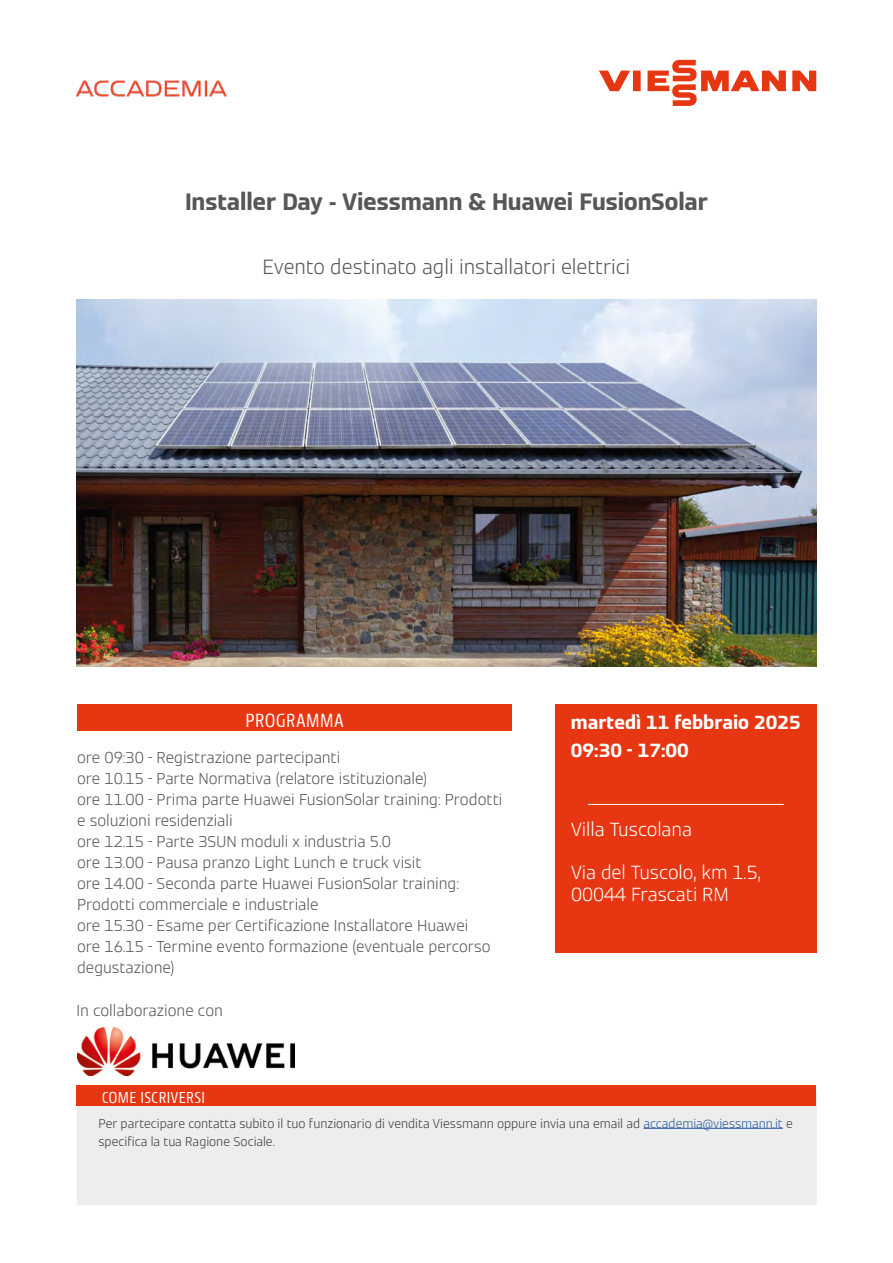
<style>
.page{position:relative;width:893px;height:1263px;background:#fff}
.page>*{position:absolute;margin:0;border:0;box-sizing:border-box;transform-origin:0 0}
.t1{font:700 22.5px "Viessmann TT";color:#575756}
.t2{font:300 19.5px "Viessmann TT";letter-spacing:-.005em;color:#575756}
.t3{font:300 18px/21.6px "Viessmann TT";letter-spacing:-.005em;color:#fff}
.t4{font:700 18px/28px "Viessmann TT";color:#fff}
.t5{font:condensed 18px "Viessmann TT";letter-spacing:.035em;color:#fff}
.t6{font:300 15px/21px "Viessmann TT";letter-spacing:-.005em;color:#575756}
.t7{font:condensed 15px "Viessmann TT";letter-spacing:.03em;color:#fff}
.t8{font:300 12px/18px "Viessmann TT";letter-spacing:-.005em;color:#3c3c3b}
.s1{font-style:inherit}
.s2{color:#275b9b}
</style>
<div class="page">
<div style="left:77px;top:1093px;width:739px;height:111px;background:#ededed"></div>
<img style="left:76px;top:300px;width:740px;height:366px">
<div style="left:77px;top:704px;width:435px;height:27px;background:#e63612"></div>
<div style="left:77px;top:1086px;width:739px;height:20px;background:#e63612"></div>
<div style="left:555px;top:704px;width:261px;height:248px;background:#e63612"></div>
<hr style="left:643px;top:1128px;width:140px;height:1px;background:#275b9b">
<hr style="left:588px;top:804px;width:196px;height:1px;background:#fff">
<img style="left:77px;top:80px;width:150px;height:17px">
<div style="left:633px;top:71px;width:8px;height:20px;background:#e63612"></div>
<svg style="left:599px;top:71px;width:31px;height:20px"></svg>
<svg style="left:792px;top:71px;width:24px;height:20px"></svg>
<svg style="left:647px;top:60px;width:139px;height:46px"></svg>
<img style="left:77px;top:1027px;width:218px;height:48px">
<h1 class="t1" style="left:185px;top:187px;width:524px">Installer Day - Viessmann &amp; Huawei FusionSolar</h1>
<h2 class="t2" style="left:263px;top:254px;width:369px">Evento destinato agli installatori elettrici</h2>
<p class="t5" style="left:246px;top:708px;width:99px">PROGRAMMA</p>
<p class="t6" style="left:77px;top:746px;width:427px">ore 09:30 - Registrazione partecipanti<br>ore 10.15 - Parte Normativa (relatore istituzionale)<br>ore 11.00 - Prima parte Huawei FusionSolar training: Prodotti e soluzioni residenziali<br>ore 12.15 - Parte 3SUN moduli x industria 5.0<br>ore 13.00 - Pausa pranzo Light Lunch e truck visit<br>ore 14.00 - Seconda parte Huawei FusionSolar training:<br>Prodotti commerciale e industriale<br>ore 15.30 - Esame per Certificazione Installatore Huawei<br>ore 16.15 - Termine evento formazione (eventuale percorso degustazione)</p>
<p class="t6" style="left:77px;top:1000px;width:148px">In collaborazione con</p>
<p class="t7" style="left:102px;top:1088px;width:105px">COME ISCRIVERSI</p>
<p class="t4" style="left:571px;top:708px;width:231px"><span class="s1">martedì</span> 1<span class="s1">1</span> febbraio 2025<br>09:30 - 17:00</p>
<p class="t3" style="left:571px;top:819px;width:123px">Villa Tuscolana</p>
<p class="t3" style="left:571px;top:862px;width:191px">Via del Tuscolo, km 1.5,<br>00044 Frascati RM</p>
<p class="t8" style="left:98px;top:1114px;width:696px">Per partecipare contatta subito il tuo funzionario di vendita Viessmann oppure invia una email ad <span class="s2">accademia@viessmann.it</span> e specifica la tua Ragione Sociale.</p>
</div>
